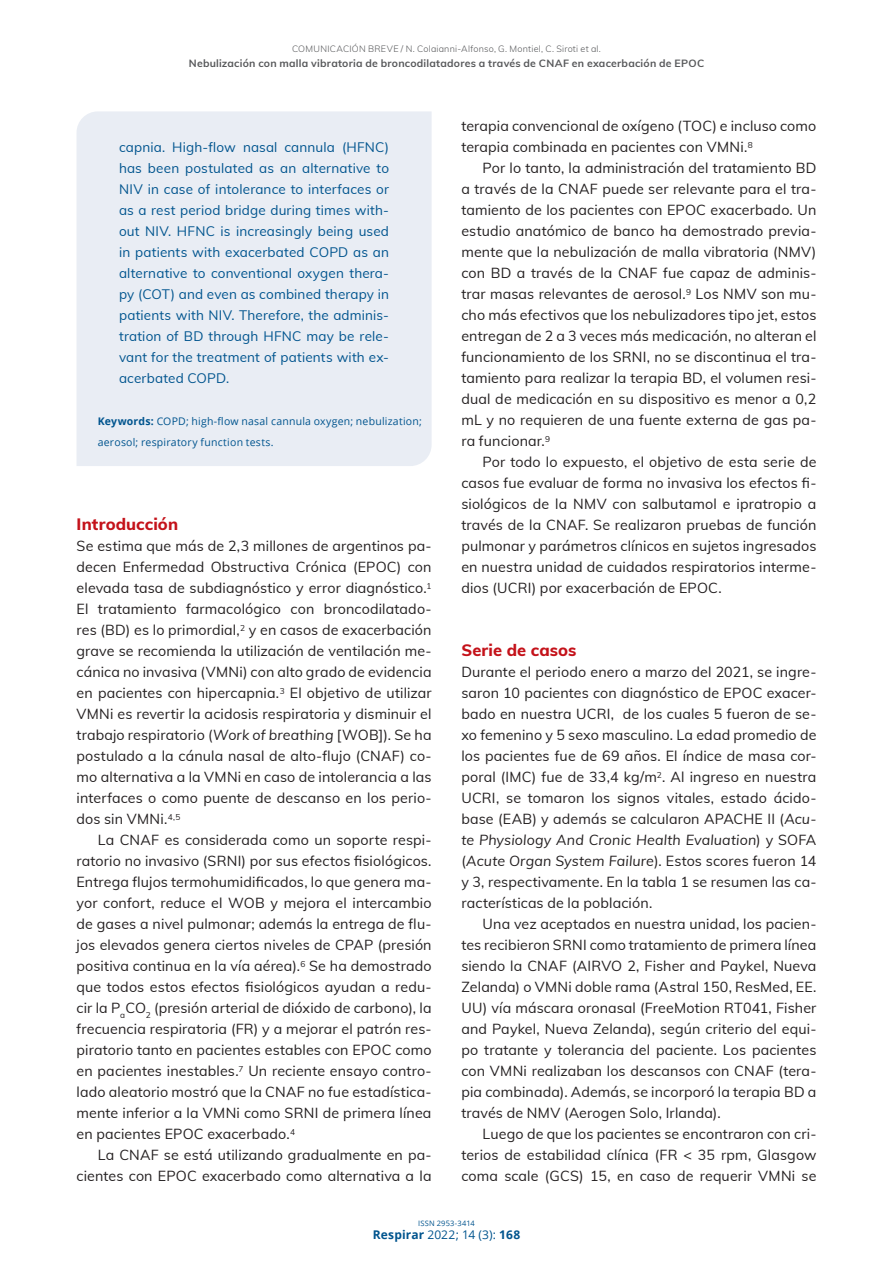
<style>
.page{position:relative;width:893px;height:1263px;background:#fff}
.page>*{position:absolute;margin:0;border:0;box-sizing:border-box;transform-origin:0 0}
.sub1{font:800 16.5px "Muli";letter-spacing:.005em;color:#c4121a}
.normal_seco{font:14.25px/21px "Muli";letter-spacing:.01em;color:#231f20;text-align:justify}
.primero_seco{font:14.25px/21px "Muli";letter-spacing:.01em;color:#231f20;text-align:justify}
.resumen{font:13.5px/21px "Muli";letter-spacing:.01em;color:#00548e;text-align:justify}
.t1{font:700 12px "Open Sans";letter-spacing:.01em;color:#00548e}
.pie_pagina{font:10.5px/21px "Open Sans";letter-spacing:.02em;color:#00548e}
.t2{font:700 10.5px "Muli";letter-spacing:.02em;color:#57585a}
.t3{font:300 9px "Muli";letter-spacing:.025em;color:#57585a}
.t4{font:7.5px "Open Sans";letter-spacing:.025em;color:#00548e}
.s1{font-weight:700}
.s2{font-style:italic}
.s3{font-weight:400}
</style>
<div class="page">
<div style="left:77px;top:111px;width:355px;height:355px;background:#e9edf4"></div>
<p class="t3" style="left:292px;top:43px;width:310px">COMUNICACIÓN BREVE / N. Colaianni-Alfonso, G. Montiel, C. Siroti et al.</p>
<p class="t2" style="left:189px;top:56px;width:517px">Nebulización con malla vibratoria de broncodilatadores a través de CNAF en exacerbación de EPOC</p>
<p class="resumen" style="left:119px;top:136px;width:272px">capnia. High-flow nasal cannula (HFNC) has been postulated as an alternative to NIV in case of intolerance to interfaces or as a rest period bridge during times with&shy;out NIV. HFNC is increasingly being used in patients with exacerbated COPD as an alternative to conventional oxygen thera&shy;py (COT) and even as combined therapy in patients with NIV. Therefore, the adminis&shy;tration of BD through HFNC may be rele&shy;vant for the treatment of patients with ex&shy;acerbated COPD.</p>
<p class="pie_pagina" style="left:98px;top:411px;width:326px"><span class="s1">Keywords:</span> COPD; high-flow nasal cannula oxygen; nebulization; aerosol; respiratory function tests.</p>
<p class="sub1" style="left:77px;top:512px;width:103px">Introducción</p>
<p class="primero_seco" style="left:77px;top:535px;width:357px">Se estima que más de 2,3 millones de argentinos pa&shy;decen Enfermedad Obstructiva Crónica (EPOC) con elevada tasa de subdiagnóstico y error diagnóstico.<sup>1<br></sup>El tratamiento farmacológico con broncodilatado&shy;res (BD) es lo primordial,<sup>2</sup> y en casos de exacerbación grave se recomienda la utilización de ventilación me&shy;cánica no invasiva (VMNi) con alto grado de evidencia en pacientes con hipercapnia.<sup>3</sup> El objetivo de utilizar VMNi es revertir la acidosis respiratoria y disminuir el trabajo respiratorio (<span class="s2">Work of breathing</span> [WOB]). Se ha postulado a la cánula nasal de alto-flujo (CNAF) co&shy;mo alternativa a la VMNi en caso de intolerancia a las interfaces o como puente de descanso en los perio&shy;dos sin VMNi.<sup>4,5</sup></p>
<p class="normal_seco" style="left:77px;top:829px;width:357px;text-indent:21px">La CNAF es considerada como un soporte respi&shy;ratorio no invasivo (SRNI) por sus efectos fisiológicos.<br>Entrega flujos termohumidificados, lo que genera ma&shy;yor confort, reduce el WOB y mejora el intercambio de gases a nivel pulmonar; además la entrega de flu&shy;jos elevados genera ciertos niveles de CPAP (presión positiva continua en la vía aérea).<sup>6</sup> Se ha demostrado que todos estos efectos fisiológicos ayudan a redu&shy;cir la P<sub>a</sub>CO<sub>2</sub> (presión arterial de dióxido de carbono), la frecuencia respiratoria (FR) y a mejorar el patrón res&shy;piratorio tanto en pacientes estables con EPOC como en pacientes inestables.<sup>7</sup> Un reciente ensayo contro&shy;lado aleatorio mostró que la CNAF no fue estadística&shy;mente inferior a la VMNi como SRNI de primera línea en pacientes EPOC exacerbado.<sup>4</sup></p>
<p class="normal_seco" style="left:77px;top:1144px;width:357px;text-align:right">La CNAF se está utilizando gradualmente en pa&shy;cientes con EPOC exacerbado como alternativa a la</p>
<p class="normal_seco" style="left:461px;top:115px;width:356px">terapia convencional de oxígeno (TOC) e incluso como terapia combinada en pacientes con VMNi.<sup>8</sup></p>
<p class="normal_seco" style="left:461px;top:157px;width:357px;text-indent:21px">Por lo tanto, la administración del tratamiento BD a través de la CNAF puede ser relevante para el tra&shy;tamiento de los pacientes con EPOC exacerbado. Un estudio anatómico de banco ha demostrado previa&shy;mente que la nebulización de malla vibratoria (NMV) con BD a través de la CNAF fue capaz de adminis&shy;trar masas relevantes de aerosol.<sup>9</sup> Los NMV son mu&shy;cho más efectivos que los nebulizadores tipo jet, estos entregan de 2 a 3 veces más medicación, no alteran el funcionamiento de los SRNI, no se discontinua el tra&shy;tamiento para realizar la terapia BD, el volumen resi&shy;dual de medicación en su dispositivo es menor a 0,2 mL y no requieren de una fuente externa de gas pa&shy;ra funcionar.<sup>9</sup></p>
<p class="normal_seco" style="left:461px;top:451px;width:357px;text-indent:21px">Por todo lo expuesto, el objetivo de esta serie de casos fue evaluar de forma no invasiva los efectos fi&shy;siológicos de la NMV con salbutamol e ipratropio a través de la CNAF. Se realizaron pruebas de función pulmonar y parámetros clínicos en sujetos ingresados en nuestra unidad de cuidados respiratorios interme&shy;dios (UCRI) por exacerbación de EPOC.</p>
<p class="sub1" style="left:461px;top:638px;width:117px">Serie de casos</p>
<p class="primero_seco" style="left:461px;top:661px;width:357px">Durante el periodo enero a marzo del 2021, se ingre&shy;saron 10 pacientes con diagnóstico de EPOC exacer&shy;bado en nuestra UCRI, de los cuales 5 fueron de se&shy;xo femenino y 5 sexo masculino. La edad promedio de los pacientes fue de 69 años. El índice de masa cor&shy;poral (IMC) fue de 33,4 kg/m<sup>2</sup>. Al ingreso en nuestra UCRI, se tomaron los signos vitales, estado ácido&shy;base (EAB) y además se calcularon APACHE II (<span class="s2">Acu&shy;te Physiology And Cronic Health Evaluation</span>) y SOFA (<span class="s2">Acute Organ System Failure</span>). Estos scores fueron 14 y 3, respectivamente. En la tabla 1 se resumen las ca&shy;racterísticas de la población.</p>
<p class="normal_seco" style="left:461px;top:913px;width:357px;text-indent:21px">Una vez aceptados en nuestra unidad, los pacien&shy;tes recibieron SRNI como tratamiento de primera línea siendo la CNAF (AIRVO 2, Fisher and Paykel, Nueva Zelanda) o VMNi doble rama (Astral 150, ResMed, EE.<br>UU) vía máscara oronasal (FreeMotion RT041, Fisher and Paykel, Nueva Zelanda), según criterio del equi&shy;po tratante y tolerancia del paciente. Los pacientes con VMNi realizaban los descansos con CNAF (tera&shy;pia combinada). Además, se incorporó la terapia BD a través de NMV (Aerogen Solo, Irlanda).</p>
<p class="normal_seco" style="left:461px;top:1123px;width:357px;text-indent:21px">Luego de que los pacientes se encontraron con cri&shy;terios de estabilidad clínica (FR &lt; 35 rpm, Glasgow coma scale (GCS) 15, en caso de requerir VMNi se</p>
<p class="t4" style="left:418px;top:1218px;width:58px">ISSN 2953-3414</p>
<p class="t1" style="left:373px;top:1226px;width:149px">Respirar <span class="s3">2022; 14 (3):</span> 168</p>
</div>
